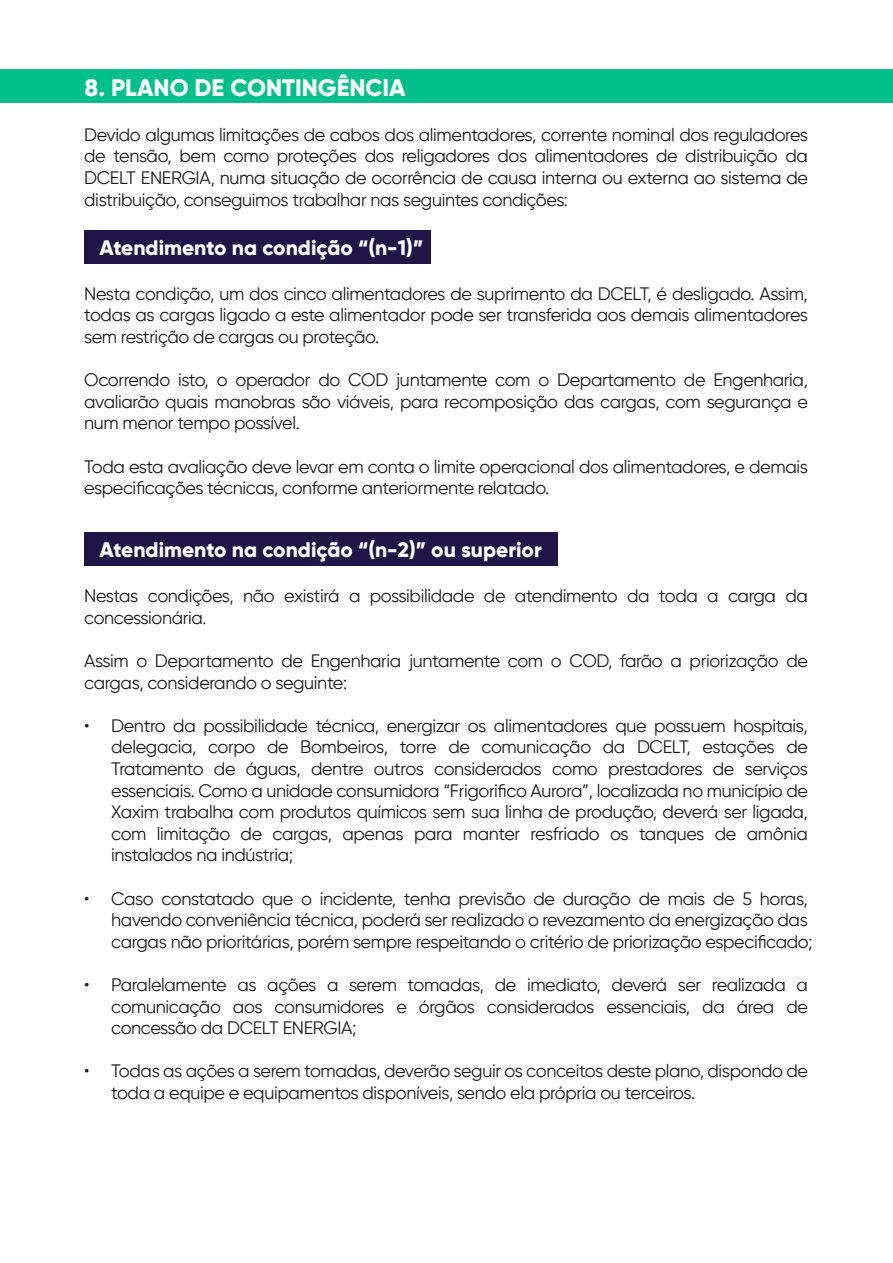
<style>
.page{position:relative;width:893px;height:1263px;background:#fff}
.page>*{position:absolute;margin:0;border:0;box-sizing:border-box;transform-origin:0 0}
.t1{font:800 24px "Gilroy";color:#fff}
.t2{font:800 21px "Gilroy";color:#fff}
.t3{font:18px/21.6px "Gilroy";letter-spacing:-.02em;color:#1b1b1a;text-align:justify}
</style>
<div class="page">
<div style="left:84px;top:230px;width:347px;height:34px;background:#1f1546"></div>
<div style="left:0;top:69px;width:893px;height:34px;background:#00bf8b"></div>
<div style="left:84px;top:532px;width:474px;height:34px;background:#1f1546"></div>
<h1 class="t1" style="left:85px;top:72px;width:322px">8. PLANO DE CONTINGÊNCIA</h1>
<p class="t3" style="left:84px;top:124px;width:725px">Devido algumas limitações de cabos dos alimentadores, corrente nominal dos reguladores de tensão, bem como proteções dos religadores dos alimentadores de distribuição da DCELT ENERGIA, numa situação de ocorrência de causa interna ou externa ao sistema de distribuição, conseguimos trabalhar nas seguintes condições:</p>
<p class="t2" style="left:100px;top:234px;width:325px">Atendimento na condição “(n-1)”</p>
<p class="t3" style="left:84px;top:283px;width:725px">Nesta condição, um dos cinco alimentadores de suprimento da DCELT, é desligado. Assim, todas as cargas ligado a este alimentador pode ser transferida aos demais alimentadores sem restrição de cargas ou proteção.</p>
<p class="t3" style="left:84px;top:369px;width:725px">Ocorrendo isto, o operador do COD juntamente com o Departamento de Engenharia, avaliarão quais manobras são viáveis, para recomposição das cargas, com segurança e num menor tempo possível.</p>
<p class="t3" style="left:84px;top:455px;width:725px">Toda esta avaliação deve levar em conta o limite operacional dos alimentadores, e demais especificações técnicas, conforme anteriormente relatado.</p>
<p class="t2" style="left:100px;top:536px;width:444px">Atendimento na condição “(n-2)” ou superior</p>
<p class="t3" style="left:84px;top:585px;width:725px">Nestas condições, não existirá a possibilidade de atendimento da toda a carga da concessionária.</p>
<p class="t3" style="left:84px;top:650px;width:725px">Assim o Departamento de Engenharia juntamente com o COD, farão a priorização de cargas, considerando o seguinte:</p>
<p class="t3" style="left:111px;top:714px;width:698px;text-indent:-27px">• Dentro da possibilidade técnica, energizar os alimentadores que possuem hospitais, delegacia, corpo de Bombeiros, torre de comunicação da DCELT, estações de Tratamento de águas, dentre outros considerados como prestadores de serviços essenciais. Como a unidade consumidora “Frigorifico Aurora”, localizada no município de Xaxim trabalha com produtos químicos sem sua linha de produção, deverá ser ligada, com limitação de cargas, apenas para manter resfriado os tanques de amônia instalados na indústria;</p>
<p class="t3" style="left:111px;top:887px;width:703px;text-align:left;text-indent:-27px">• Caso constatado que o incidente, tenha previsão de duração de mais de 5 horas, havendo conveniência técnica, poderá ser realizado o revezamento da energização das cargas não prioritárias, porém sempre respeitando o critério de priorização especificado;</p>
<p class="t3" style="left:111px;top:974px;width:698px;text-indent:-27px">• Paralelamente as ações a serem tomadas, de imediato, deverá ser realizada a comunicação aos consumidores e órgãos considerados essenciais, da área de concessão da DCELT ENERGIA;</p>
<p class="t3" style="left:111px;top:1060px;width:698px;text-indent:-27px">• Todas as ações a serem tomadas, deverão seguir os conceitos deste plano, dispondo de toda a equipe e equipamentos disponíveis, sendo ela própria ou terceiros.</p>
</div>
